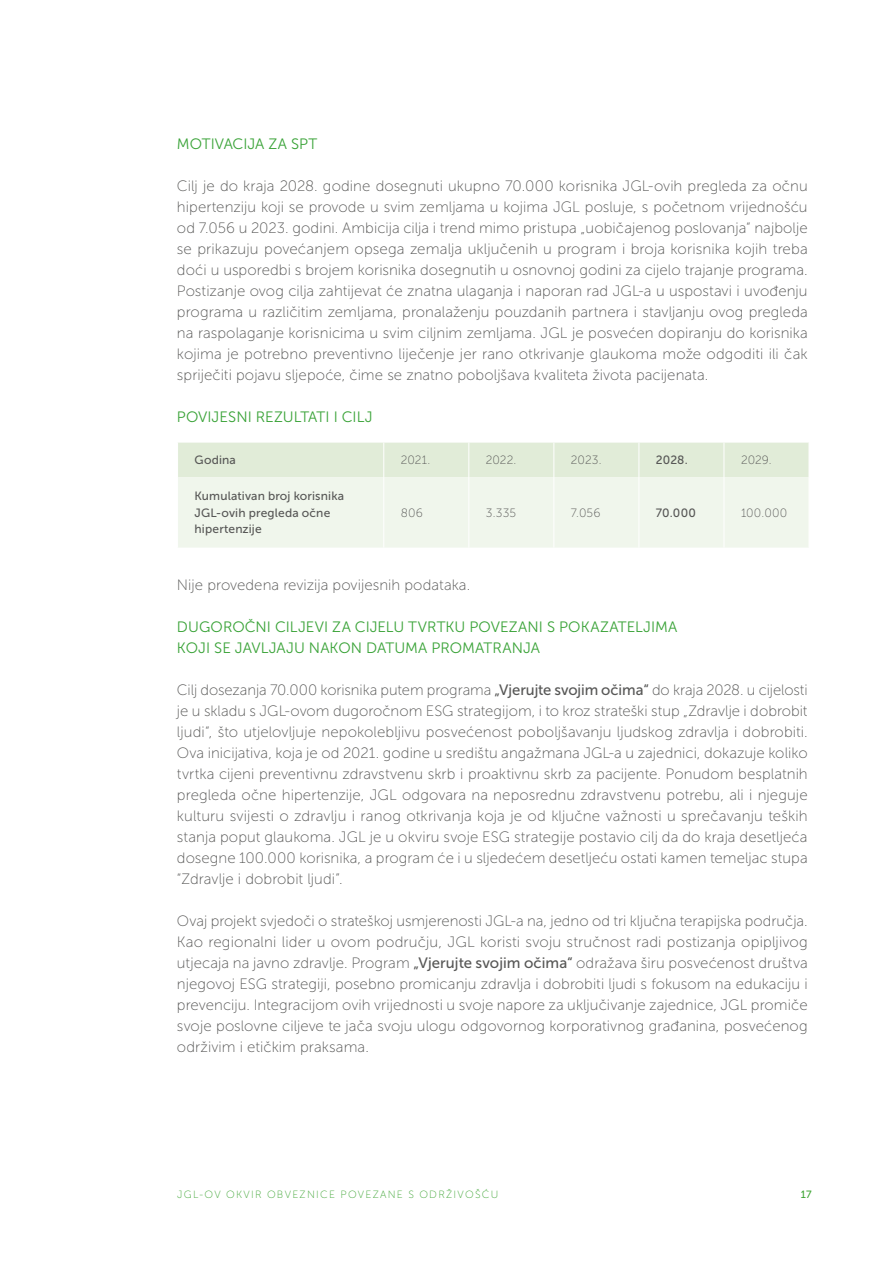
<style>
.page{position:relative;width:893px;height:1263px;background:#fff}
.page>*{position:absolute;margin:0;border:0;box-sizing:border-box;transform-origin:0 0}
.t1{font:15px/21px "Museo Sans 100";letter-spacing:.005em;color:#575756;text-align:justify}
.t2{font:15px/21px "Museo Sans 300";letter-spacing:.005em;color:#38a236}
.t3{font:12px/16.5px "Museo Sans 500";letter-spacing:.015em;color:#575756}
.t4{font:12px "Museo Sans 100";letter-spacing:.01em;color:#575756}
.t5{font:10.5px "Museo Sans 100";letter-spacing:.12em;color:#3fa535}
.t6{font:10.5px "Museo Sans 500";color:#3fa535}
.s1{font-family:"Museo Sans 500"}
.s2{font-style:inherit}
</style>
<div class="page">
<svg style="left:178px;top:443px;width:631px;height:105px;background:#ebf2e5"></svg>
<hr style="left:383px;top:443px;width:1px;height:34px;background:#fff">
<hr style="left:468px;top:443px;width:1px;height:34px;background:#fff">
<hr style="left:553px;top:443px;width:1px;height:34px;background:#fff">
<hr style="left:639px;top:443px;width:1px;height:34px;background:#fff">
<hr style="left:724px;top:443px;width:1px;height:34px;background:#fff">
<hr style="left:383px;top:477px;width:1px;height:71px;background:#fff">
<hr style="left:468px;top:477px;width:1px;height:71px;background:#fff">
<hr style="left:553px;top:477px;width:1px;height:71px;background:#fff">
<hr style="left:639px;top:477px;width:1px;height:71px;background:#fff">
<hr style="left:724px;top:477px;width:1px;height:71px;background:#fff">
<p class="t2" style="left:177px;top:133px;width:142px">MOTIVACIJA ZA SPT</p>
<p class="t1" style="left:177px;top:175px;width:632px">Cilj je do kraja 2028. godine dosegnuti ukupno 70.000 korisnika JGL-ovih pregleda za očnu hipertenziju koji se provode u svim zemljama u kojima JGL posluje, s početnom vrijednošću od 7.056 u 2023. godini. Ambicija cilja i trend mimo pristupa „uobičajenog poslovanja“ najbolje se prikazuju povećanjem opsega zemalja uključenih u program i broja korisnika kojih treba doći u usporedbi s brojem korisnika dosegnutih u osnovnoj godini za cijelo trajanje programa.<br>Postizanje ovog cilja zahtijevat će znatna ulaganja i naporan rad JGL-a u uspostavi i uvođenju programa u različitim zemljama, pronalaženju pouzdanih partnera i stavljanju ovog pregleda na raspolaganje korisnicima u svim ciljnim zemljama. JGL je posvećen dopiranju do korisnika kojima je potrebno preventivno liječenje jer rano otkrivanje glaukoma može odgoditi ili čak spriječiti pojavu sljepoće, čime se znatno poboljšava kvaliteta života pacijenata.</p>
<p class="t2" style="left:177px;top:406px;width:197px">POVIJESNI REZULTATI I CILJ</p>
<p class="t3" style="left:195px;top:452px;width:43px">Godina</p>
<p class="t4" style="left:401px;top:454px;width:31px">2021.</p>
<p class="t4" style="left:486px;top:454px;width:32px">2022.</p>
<p class="t4" style="left:571px;top:454px;width:32px">2023.</p>
<p class="t3" style="left:656px;top:452px;width:33px">2028.</p>
<p class="t4" style="left:741px;top:454px;width:32px">2029.</p>
<p class="t3" style="left:195px;top:488px;width:151px">Kumulativan broj korisnika<br>JGL-ovih pregleda očne hipertenzije</p>
<p class="t4" style="left:401px;top:506px;width:24px">806</p>
<p class="t4" style="left:486px;top:506px;width:32px">3.335</p>
<p class="t4" style="left:571px;top:506px;width:31px">7.056</p>
<p class="t3" style="left:656px;top:504px;width:42px">70.000</p>
<p class="t4" style="left:741px;top:506px;width:48px">100.000</p>
<p class="t1" style="left:177px;top:574px;width:295px">Nije provedena revizija povijesnih podataka.</p>
<p class="t2" style="left:177px;top:616px;width:502px">DUGOROČNI CILJEVI ZA CIJELU TVRTKU POVEZANI S POKAZATELJIMA<br>KOJI SE JAVLJAJU NAKON DATUMA PROMATRANJA</p>
<p class="t1" style="left:177px;top:679px;width:632px">Cilj dosezanja 70.000 korisnika putem programa <span class="s1">„Vjerujte svojim očima“</span> do kraja 2028. u cijelosti je u skladu s JGL-ovom dugoročnom ESG strategijom, i to kroz strateški stup „Zdravlje i dobrobit ljudi“, što utjelovljuje nepokolebljivu posvećenost poboljšavanju ljudskog zdravlja i dobrobiti.<br>Ova inicijativa, koja je od 2021. godine u središtu angažmana JGL-a u zajednici, dokazuje koliko tvrtka cijeni preventivnu zdravstvenu skrb i proaktivnu skrb za pacijente. Ponudom besplatnih pregleda očne hipertenzije, JGL odgovara na neposrednu zdravstvenu potrebu, ali i njeguje kulturu svijesti o zdravlju i ranog otkrivanja koja je od ključne važnosti u sprečavanju teških stanja poput glaukoma. JGL je u okviru svoje ESG strategije postavio cilj da do kraja desetljeća dosegne 100.000 korisnika, a program će i u sljedećem desetljeću ostati kamen temeljac stupa “Zdravlje i dobrobit ljudi”.</p>
<p class="t1" style="left:177px;top:910px;width:632px">Ovaj projekt svjedoči o strateškoj usmjerenosti JGL-a na, jedno od tri ključna terapijska područja.<br>Kao regionalni lider u ovom području, JGL koristi svoju stručnost radi postizanja opipljivog utjecaja na javno zdravlje. Program <span class="s1">„Vjerujte svojim očima“</span> odražava širu posvećenost društva njegovoj ESG strategiji, posebno promicanju zdravlja i dobrobiti ljudi s fokusom na edukaciju i prevenciju. Integracijom ovih vrijednosti u svoje napore za uključivanje zajednice, JGL promiče svoje poslovne ciljeve te jača svoju ulogu odgovornog korporativnog građanina, posvećenog održivim i etičkim praksama.</p>
<p class="t5" style="left:177px;top:1189px;width:323px"><span class="s2">JGL-OV</span> OKVIR OBVEZNICE POVEZANE S ODRŽIVOŠĆU</p>
<p class="t6" style="left:801px;top:1189px;width:12px">17</p>
</div>
